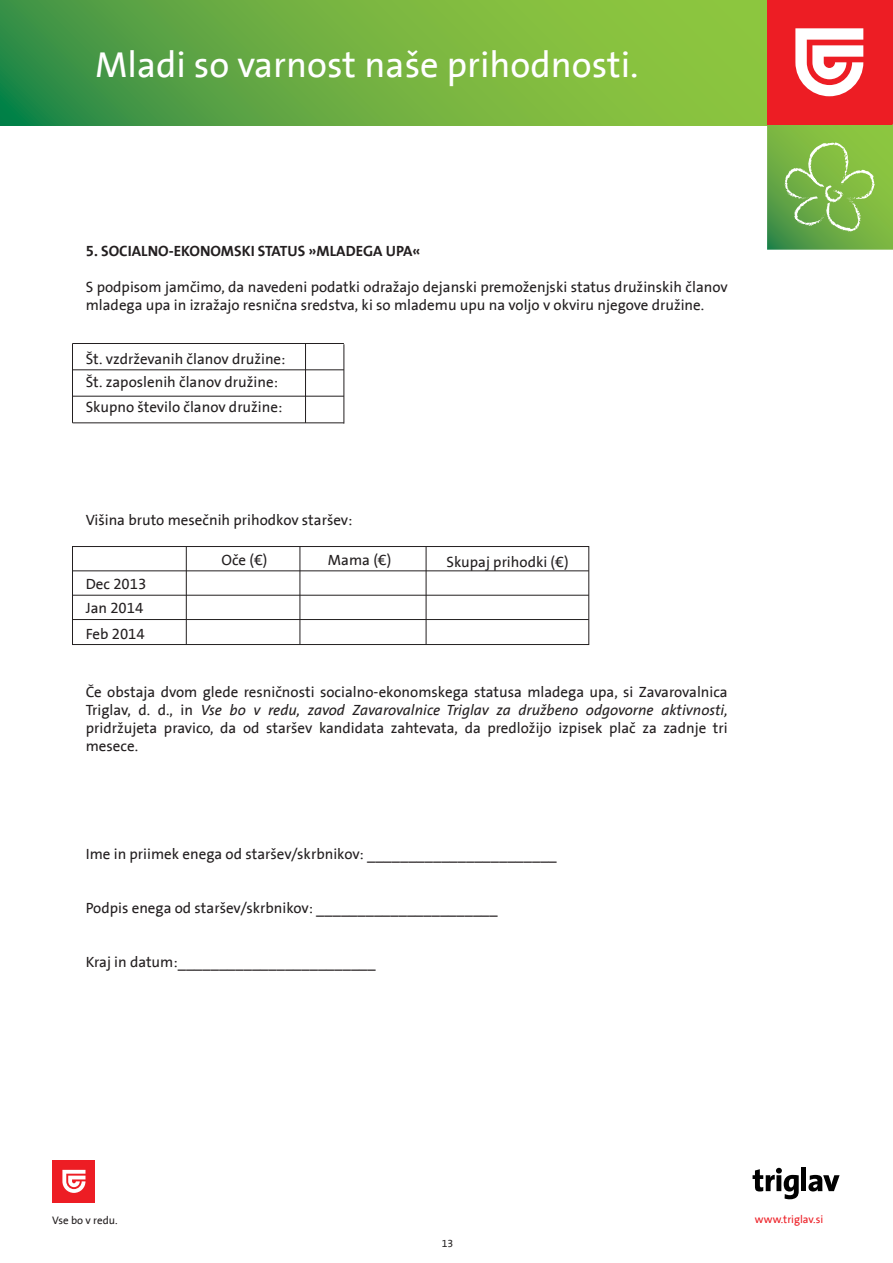
<style>
.page{position:relative;width:893px;height:1263px;background:#fff}
.page>*{position:absolute;margin:0;border:0;box-sizing:border-box;transform-origin:0 0}
.t1{font:36.6px "Triglav The Sans";color:#fff}
.t2{font:15px/18px "Triglav The Sans";color:#231f20}
.t3{font:700 15px "Triglav The Sans";color:#231f20}
.t4{font:10.95px "Triglav The Sans";color:#ed1d24}
.t5{font:10.95px "Triglav The Sans";color:#231f20}
.t6{font:10.5px "Triglav The Sans";color:#231f20}
.s1{font-style:italic}
</style>
<div class="page">
<svg style="left:0;top:0;width:767px;height:125px;background:#6caf42"></svg>
<svg style="left:767px;top:124px;width:126px;height:126px;background:#7db74d"></svg>
<div style="left:767px;top:0;width:125px;height:125px;background:#ed1d24"></div>
<svg style="left:795px;top:28px;width:68px;height:69px"></svg>
<svg style="left:753px;top:1168px;width:46px;height:31px"></svg>
<div style="left:801px;top:1168px;width:5px;height:23px;background:#010101"></div>
<svg style="left:808px;top:1175px;width:32px;height:16px"></svg>
<div style="left:53px;top:1160px;width:42px;height:42px;background:#ed1d24"></div>
<svg style="left:62px;top:1170px;width:23px;height:23px"></svg>
<hr style="left:343px;top:344px;width:1px;height:80px;background:#231f20">
<hr style="left:73px;top:343px;width:271px;height:1px;background:#231f20">
<hr style="left:73px;top:396px;width:271px;height:1px;background:#231f20">
<hr style="left:73px;top:369px;width:271px;height:1px;background:#231f20">
<hr style="left:73px;top:422px;width:271px;height:1px;background:#231f20">
<hr style="left:72px;top:343px;width:1px;height:80px;background:#231f20">
<hr style="left:305px;top:343px;width:1px;height:80px;background:#231f20">
<div style="left:72px;top:546px;width:517px;height:99px;border:1px solid #231f20"></div>
<hr style="left:73px;top:619px;width:516px;height:1px;background:#231f20">
<hr style="left:73px;top:595px;width:516px;height:1px;background:#231f20">
<hr style="left:73px;top:570px;width:516px;height:1px;background:#231f20">
<hr style="left:426px;top:546px;width:1px;height:98px;background:#231f20">
<hr style="left:300px;top:546px;width:1px;height:98px;background:#231f20">
<hr style="left:186px;top:546px;width:1px;height:98px;background:#231f20">
<h1 class="t1" style="left:95px;top:45px;width:545px">Mladi so varnost naše prihodnosti.</h1>
<p class="t3" style="left:86px;top:243px;width:336px">5. SOCIALNO-EKONOMSKI STATUS »MLADEGA UPA«</p>
<p class="t2" style="left:86px;top:278px;width:643px">S podpisom jamčimo, da navedeni podatki odražajo dejanski premoženjski status družinskih članov mladega upa in izražajo resnična sredstva, ki so mlademu upu na voljo v okviru njegove družine.</p>
<p class="t2" style="left:86px;top:348px;width:201px;line-height:22.5px">Št. vzdrževanih članov družine:<br>Št. zaposlenih članov družine:</p>
<p class="t2" style="left:86px;top:398px;width:198px">Skupno število članov družine:</p>
<p class="t2" style="left:86px;top:511px;width:268px">Višina bruto mesečnih prihodkov staršev:</p>
<p class="t2" style="left:222px;top:551px;width:47px">Oče (€)</p>
<p class="t2" style="left:328px;top:551px;width:65px">Mama (€)</p>
<p class="t2" style="left:86px;top:572px;width:62px;line-height:24px">Dec 2013<br>Jan 2014</p>
<p class="t2" style="left:86px;top:625px;width:61px">Feb 2014</p>
<p class="t2" style="left:446px;top:553px;width:124px">Skupaj prihodki (€)</p>
<p class="t2" style="left:86px;top:683px;width:644px;text-align:justify">Če obstaja dvom glede resničnosti socialno-ekonomskega statusa mladega upa, si Zavarovalnica Triglav, d. d., in <span class="s1">Vse bo v redu, zavod Zavarovalnice Triglav za družbeno odgovorne aktivnosti, </span>pridržujeta pravico, da od staršev kandidata zahtevata, da predložijo izpisek plač za zadnje tri mesece.</p>
<p class="t2" style="left:86px;top:845px;width:473px">Ime in priimek enega od staršev/skrbnikov: _______________________</p>
<p class="t2" style="left:86px;top:899px;width:414px">Podpis enega od staršev/skrbnikov: ______________________</p>
<p class="t2" style="left:86px;top:953px;width:291px">Kraj in datum:________________________</p>
<p class="t5" style="left:52px;top:1214px;width:67px">Vse bo v redu.</p>
<p class="t4" style="left:755px;top:1213px;width:70px">www.triglav.si</p>
<p class="t6" style="left:442px;top:1237px;width:13px">13</p>
</div>
